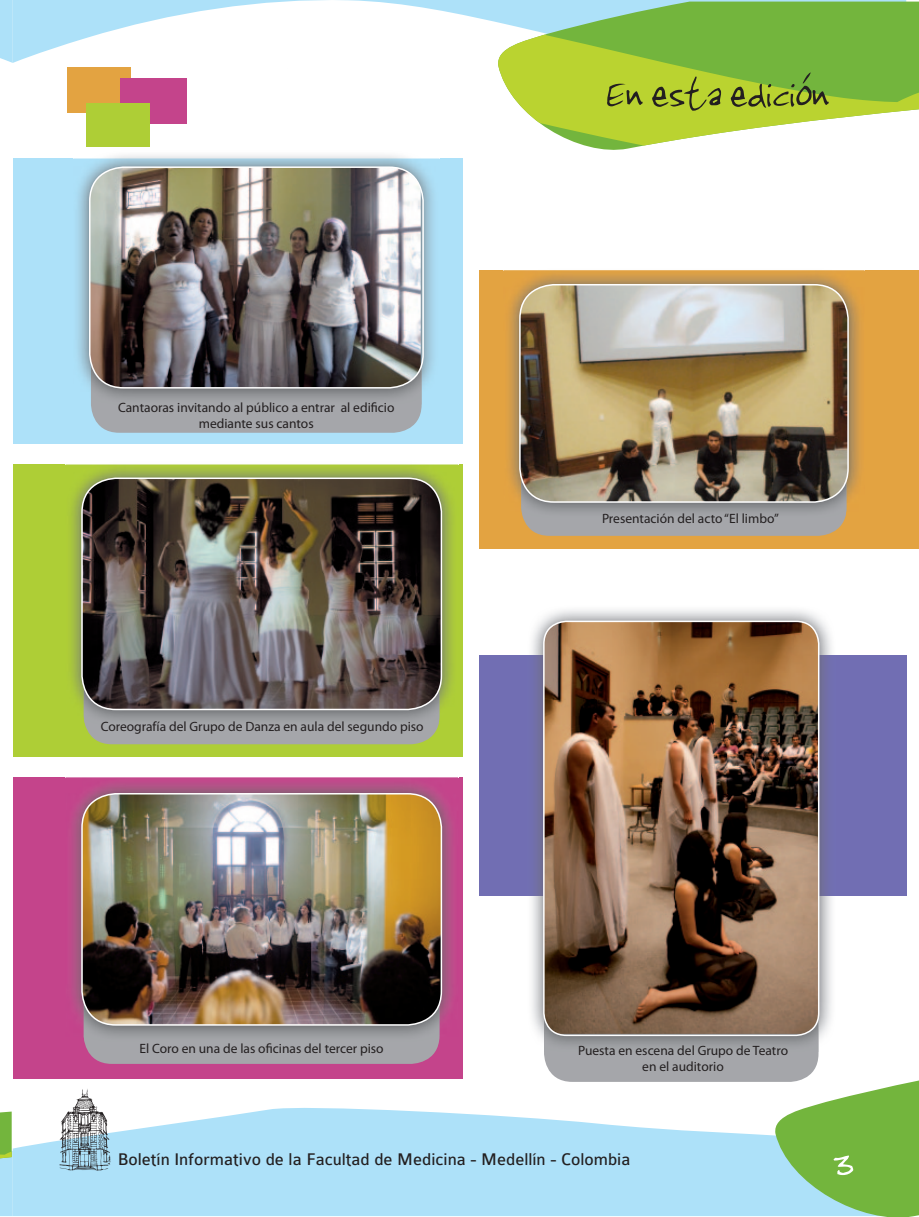
<style>
.page{position:relative;width:919px;height:1217px;background:#fff}
.page>*{position:absolute;margin:0;border:0;box-sizing:border-box;transform-origin:0 0}
.t1{font:54px "Jenkinsv 20";color:#231f20}
.t2{font:52.5px "Jenkinsv 20";color:#fff}
.t3{font:18px "Colaborate";color:#231f20}
.t4{font:13.5px/16.2px "Myriad Pro";color:#231f20;text-align:center}
</style>
<div class="page">
<svg style="left:13px;top:1108px;width:759px;height:107px;background:#b6e4f9"></svg>
<svg style="left:543px;top:2px;width:375px;height:148px;background:#8cc471"></svg>
<svg style="left:543px;top:35px;width:375px;height:110px;background:#a8cd50"></svg>
<svg style="left:772px;top:1080px;width:146px;height:136px;background:#8ec572"></svg>
<svg style="left:0;top:1111px;width:13px;height:104px"></svg>
<svg style="left:59px;top:1089px;width:52px;height:81px"></svg>
<div style="left:13px;top:158px;width:449px;height:285px;background:#ade1f9"></div>
<div style="left:91px;top:341px;width:330px;height:91px;background:#a5a6aa;border-radius:28px"></div>
<img style="left:73px;top:155px;width:366px;height:249px">
<img style="left:91px;top:388px;width:330px;height:16px">
<img style="left:90px;top:167px;width:331px;height:221px">
<div style="left:89px;top:166px;width:335px;height:222px;border:2px solid #fff;border-radius:34px"></div>
<div style="left:479px;top:270px;width:439px;height:278px;background:#e3a341"></div>
<div style="left:13px;top:777px;width:449px;height:301px;background:#c4448b"></div>
<div style="left:84px;top:975px;width:355px;height:88px;background:#a5a6aa;border-radius:28px"></div>
<img style="left:65px;top:777px;width:393px;height:264px">
<img style="left:84px;top:1024px;width:355px;height:17px">
<img style="left:82px;top:793px;width:359px;height:231px">
<div style="left:81px;top:792px;width:361px;height:233px;border:2px solid #fff;border-radius:34px"></div>
<div style="left:13px;top:464px;width:449px;height:292px;background:#aece36"></div>
<div style="left:84px;top:665px;width:355px;height:79px;background:#a5a6aa;border-radius:28px"></div>
<img style="left:65px;top:464px;width:393px;height:257px">
<img style="left:84px;top:709px;width:355px;height:17px">
<img style="left:82px;top:478px;width:359px;height:231px">
<div style="left:81px;top:477px;width:361px;height:233px;border:2px solid #fff;border-radius:34px"></div>
<svg style="left:0;top:0;width:543px;height:147px"></svg>
<div style="left:479px;top:655px;width:427px;height:240px;background:#716eb3"></div>
<div style="left:544px;top:993px;width:274px;height:88px;background:#a5a6aa;border-radius:28px"></div>
<img style="left:527px;top:610px;width:308px;height:391px">
<img style="left:532px;top:1001px;width:12px;height:38px">
<img style="left:818px;top:1001px;width:14px;height:50px">
<img style="left:544px;top:1033px;width:274px;height:12px">
<img style="left:544px;top:621px;width:274px;height:412px">
<div style="left:543px;top:620px;width:276px;height:415px;border:2px solid #fff;border-radius:23px"></div>
<div style="left:521px;top:456px;width:325px;height:79px;background:#a5a6aa;border-radius:28px"></div>
<img style="left:503px;top:270px;width:361px;height:243px">
<img style="left:521px;top:502px;width:325px;height:16px">
<img style="left:520px;top:285px;width:328px;height:217px">
<div style="left:519px;top:284px;width:329px;height:218px;border:2px solid #fff;border-radius:34px"></div>
<p class="t4" style="left:118px;top:398px;width:278px">Cantaoras invitando al público a entrar al edificio mediante sus cantos</p>
<p class="t4" style="left:101px;top:718px;width:324px">Coreografía del Grupo de Danza en aula del segundo piso</p>
<p class="t4" style="left:139px;top:1039px;width:246px">El Coro en una de las oficinas del tercer piso</p>
<h1 class="t1" style="left:604px;top:63px;width:224px">En esta edición</h1>
<p class="t4" style="left:602px;top:510px;width:178px">Presentación del acto “El limbo”</p>
<p class="t4" style="left:578px;top:1041px;width:211px">Puesta en escena del Grupo de Teatro en el auditorio</p>
<h3 class="t3" style="left:118px;top:1149px;width:514px">Boletín Informativo de la Facultad de Medicina - Medellín - Colombia</h3>
<h2 class="t2" style="left:831px;top:1132px;width:22px">3</h2>
</div>
